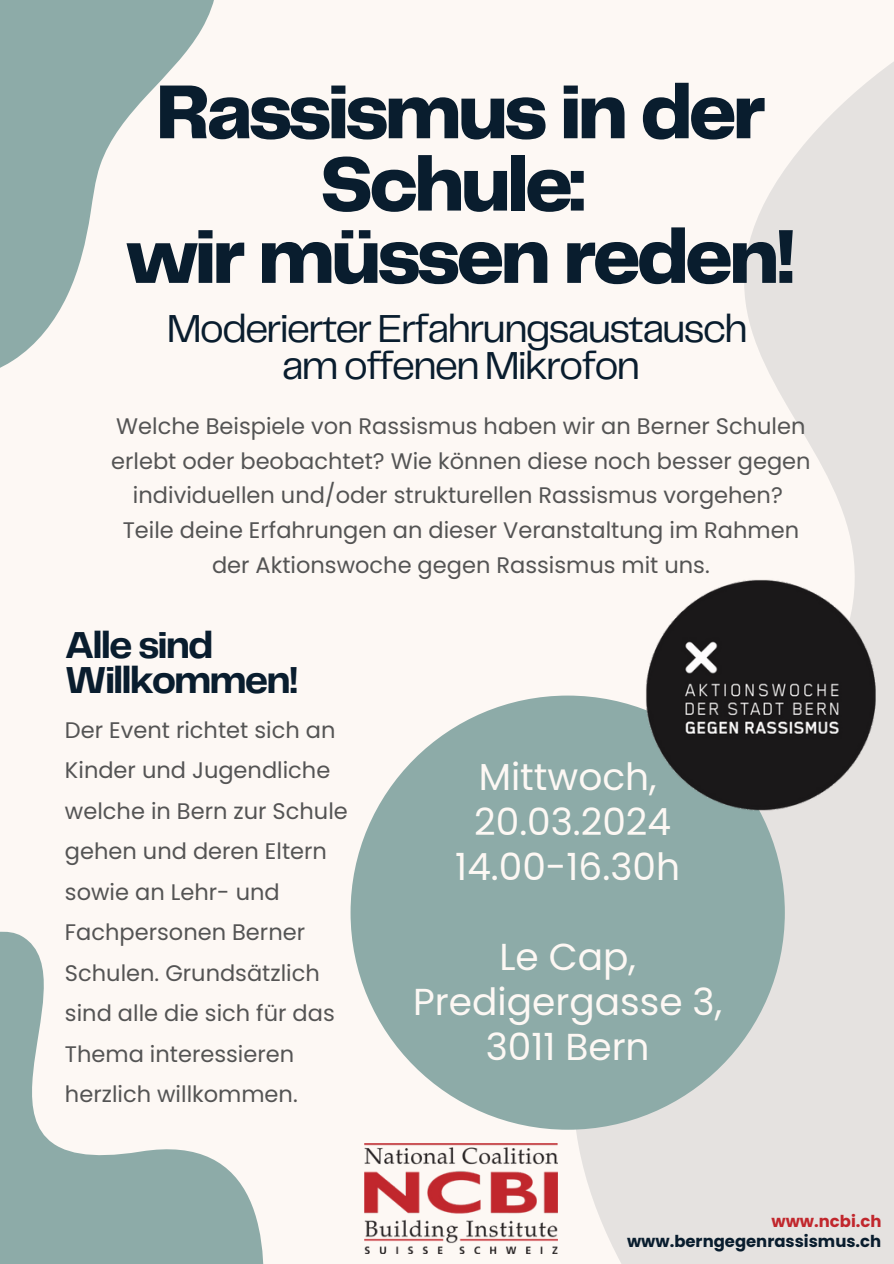
<style>
.page{position:relative;width:894px;height:1264px;background:#fff}
.page>*{position:absolute;margin:0;border:0;box-sizing:border-box;transform-origin:0 0}
.t1{font:800 79.2px/72.3px "Telegraf";letter-spacing:-.05em;color:#091d2e;text-align:center}
.t2{font:40.5px "Telegraf";letter-spacing:-.05em;color:#091d2e}
.t3{font:700 39px/34.8px "Telegraf";letter-spacing:-.05em;color:#091d2e}
.t4{font:37.5px/45px "Poppins";color:#fdf8f4;text-align:center}
.t5{font:22.5px/40.5px "Poppins";color:#545454}
.t6{font:700 16.5px "Poppins";color:#091d2e}
.t7{font:700 16.5px "Poppins";color:#c1272d}
</style>
<div class="page">
<div style="left:0;top:0;width:893px;height:1263px;background:#fdf8f4"></div>
<svg style="left:572px;top:62px;width:321px;height:1201px;fill:#e5e2e0"></svg>
<svg style="left:0;top:931px;width:263px;height:332px"></svg>
<div style="left:350px;top:695px;width:434px;height:434px;background:#8daba8;border-radius:50%"></div>
<img style="left:364px;top:1143px;width:194px;height:110px">
<img style="left:623px;top:560px;width:270px;height:270px">
<svg style="left:0;top:0;width:214px;height:368px;fill:#8daba8"></svg>
<p class="t1" style="left:156px;top:80px;width:611px">Rassismus in der<br>Schule:</p>
<p class="t1" style="left:125px;top:224px;width:672px">wir müssen reden!</p>
<p class="t2" style="left:167px;top:311px;width:582px">Moderierter Erfahrungsaustausch</p>
<p class="t2" style="left:281px;top:348px;width:360px">am offenen Mikrofon</p>
<p class="t5" style="left:111px;top:408px;width:700px;line-height:34.8px;text-align:center">Welche Beispiele von Rassismus haben wir an Berner Schulen erlebt oder beobachtet? Wie können diese noch besser gegen individuellen und/oder strukturellen Rassismus vorgehen?</p>
<p class="t5" style="left:123px;top:513px;width:677px;line-height:34.8px;text-align:center">Teile deine Erfahrungen an dieser Veranstaltung im Rahmen der Aktionswoche gegen Rassismus mit uns.</p>
<p class="t3" style="left:65px;top:629px;width:235px">Alle sind<br>Willkommen!</p>
<p class="t5" style="left:65px;top:709px;width:284px">Der Event richtet sich an<br>Kinder und Jugendliche welche in Bern zur Schule gehen und deren Eltern</p>
<p class="t5" style="left:65px;top:871px;width:271px">sowie an Lehr- und<br>Fachpersonen Berner<br>Schulen. Grundsätzlich sind alle die sich für das<br>Thema interessieren herzlich willkommen.</p>
<p class="t4" style="left:478px;top:754px;width:179px">Mittwoch,</p>
<p class="t4" style="left:474px;top:799px;width:198px">20.03.2024</p>
<p class="t4" style="left:455px;top:844px;width:226px">14.00-16.30h</p>
<p class="t4" style="left:413px;top:934px;width:310px">Le Cap,<br>Predigergasse 3,<br>3011 Bern</p>
<p class="t7" style="left:771px;top:1209px;width:111px">www.ncbi.ch</p>
<p class="t6" style="left:627px;top:1229px;width:255px">www.berngegenrassismus.ch</p>
</div>
